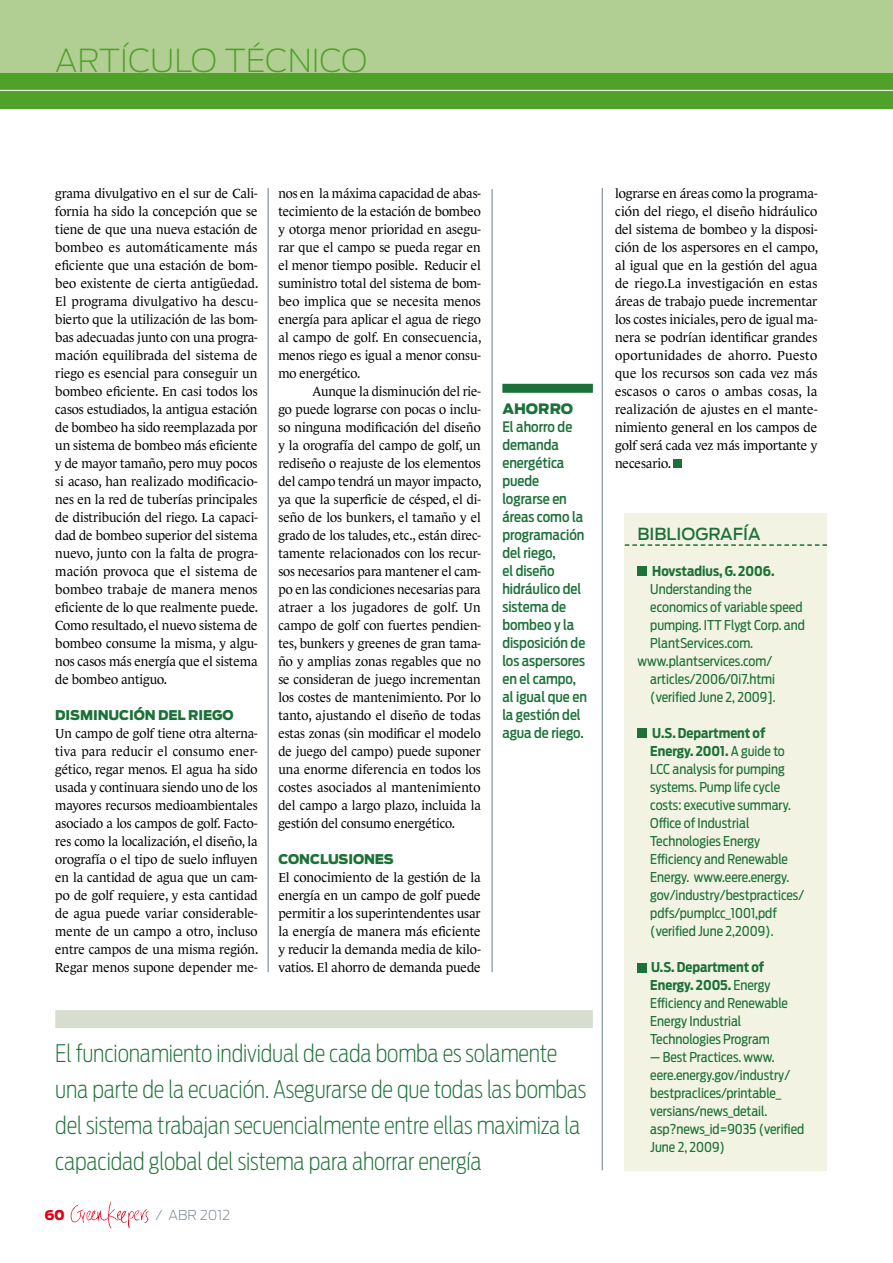
<style>
.page{position:relative;width:893px;height:1263px;background:#fff}
.page>*{position:absolute;margin:0;border:0;box-sizing:border-box;transform-origin:0 0}
.t1{font:200 31.5px "Antenna";color:#50a129}
.t2{font:200 24px/36px "Antenna Cond";letter-spacing:-.005em;color:#1b7137}
.t3{font:500 16.5px "Antenna";color:#1b7137}
.t4{font:500 14.25px/18px "Antenna Cond";color:#1b7137}
.t5{font:900 14.25px "Antenna";color:#1b7137}
.t6{font:13.5px/18px "Antenna Cond";color:#1b7137}
.t7{font:700 13.5px "Antenna Cond";color:#1b7137}
.t8{font:200 13.5px "Antenna";color:#697c86}
.t9{font:900 13.5px "Antenna";color:#e2001a}
.t10{font:13.35px/18px "Le Monde Journal";letter-spacing:-.005em;color:#000;text-align:justify;scale:.96 1}
.t11{font:13.35px/18px "Le Monde Journal";letter-spacing:-.005em;color:#000;text-align:justify}
.t12{font:900 13.35px "Antenna";color:#1b7137}
.s1{font-weight:700}
</style>
<div class="page">
<img style="left:70px;top:1201px;width:79px;height:28px">
<div style="left:0;top:0;width:893px;height:108px;background:#50a129"></div>
<div style="left:0;top:0;width:893px;height:72px;background:#b1ce93"></div>
<hr style="left:0;top:90px;width:893px;height:1px;background:#fff">
<div style="left:674px;top:460px;width:8px;height:8px;background:#1b7137"></div>
<div style="left:502px;top:384px;width:91px;height:9px;background:#1b7137"></div>
<div style="left:625px;top:513px;width:202px;height:657px;background:#f3f3e3"></div>
<svg style="left:625px;top:544px;width:202px;height:2px"></svg>
<div style="left:637px;top:567px;width:10px;height:9px;background:#1b7137"></div>
<div style="left:637px;top:729px;width:10px;height:9px;background:#1b7137"></div>
<div style="left:637px;top:963px;width:10px;height:9px;background:#1b7137"></div>
<div style="left:55px;top:1010px;width:538px;height:18px;background:#d7ded0"></div>
<hr style="left:492px;top:189px;width:1px;height:783px;background:#697c86">
<hr style="left:602px;top:188px;width:1px;height:982px;background:#697c86">
<hr style="left:268px;top:188px;width:1px;height:784px;background:#697c86">
<h1 class="t1" style="left:55px;top:42px;width:231px">ARTÍCULO TÉCNICO</h1>
<p class="t11" style="left:55px;top:184px;width:205px">grama divulgativo en el sur de Cali&shy;fornia ha sido la concepción que se tiene de que una nueva estación de bombeo es automáticamente más eficiente que una estación de bom&shy;beo existente de cierta antigüedad.<br>El programa divulgativo ha descu&shy;bierto que la utilización de las bom&shy;bas adecuadas junto con una progra&shy;mación equilibrada del sistema de riego es esencial para conseguir un bombeo eficiente. En casi todos los casos estudiados, la antigua estación de bombeo ha sido reemplazada por un sistema de bombeo más eficiente y de mayor tamaño, pero muy pocos si acaso, han realizado modificacio&shy;nes en la red de tuberías principales de distribución del riego. La capaci&shy;dad de bombeo superior del sistema nuevo, junto con la falta de progra&shy;mación provoca que el sistema de bombeo trabaje de manera menos eficiente de lo que realmente puede.<br>Como resultado, el nuevo sistema de bombeo consume la misma, y algu&shy;nos casos más energía que el sistema de bombeo antiguo.</p>
<p class="t12" style="left:55px;top:707px;width:21px">DISMINUCIÓN</p>
<p class="t12" style="left:158px;top:707px;width:10px">DEL</p>
<p class="t12" style="left:188px;top:707px;width:10px">RIEGO</p>
<p class="t10" style="left:55px;top:724px;width:213px">Un campo de golf tiene otra alterna&shy;tiva para reducir el consumo ener&shy;gético, regar menos. El agua ha sido usada y continuara siendo uno de los mayores recursos medioambientales asociado a los campos de golf. Facto&shy;res como la localización, el diseño, la orografía o el tipo de suelo influyen en la cantidad de agua que un cam&shy;po de golf requiere, y esta cantidad de agua puede variar considerable&shy;mente de un campo a otro, incluso entre campos de una misma región.<br>Regar menos supone depender me-</p>
<p class="t10" style="left:278px;top:184px;width:213px">nos en la máxima capacidad de abas&shy;tecimiento de la estación de bombeo y otorga menor prioridad en asegu&shy;rar que el campo se pueda regar en el menor tiempo posible. Reducir el suministro total del sistema de bom&shy;beo implica que se necesita menos energía para aplicar el agua de riego al campo de golf. En consecuencia, menos riego es igual a menor consu&shy;mo energético.</p>
<p class="t10" style="left:278px;top:382px;width:213px;text-indent:34px">Aunque la disminución del rie&shy;go puede lograrse con pocas o inclu&shy;so ninguna modificación del diseño y la orografía del campo de golf, un rediseño o reajuste de los elementos del campo tendrá un mayor impacto, ya que la superficie de césped, el di&shy;seño de los bunkers, el tamaño y el grado de los taludes, etc., están direc&shy;tamente relacionados con los recur&shy;sos necesarios para mantener el cam&shy;po en las condiciones necesarias para atraer a los jugadores de golf. Un campo de golf con fuertes pendien&shy;tes, bunkers y greenes de gran tama&shy;ño y amplias zonas regables que no se consideran de juego incrementan los costes de mantenimiento. Por lo tanto, ajustando el diseño de todas estas zonas (sin modificar el modelo de juego del campo) puede suponer una enorme diferencia en todos los costes asociados al mantenimiento del campo a largo plazo, incluida la gestión del consumo energético.</p>
<p class="t12" style="left:278px;top:851px;width:21px">CONCLUSIONES</p>
<p class="t11" style="left:278px;top:868px;width:204px">El conocimiento de la gestión de la energía en un campo de golf puede permitir a los superintendentes usar la energía de manera más eficiente y reducir la demanda media de kilo&shy;vatios. El ahorro de demanda puede</p>
<p class="t5" style="left:502px;top:400px;width:72px">AHORRO</p>
<p class="t4" style="left:502px;top:418px;width:86px">El ahorro de demanda energética puede lograrse en áreas como la programación del riego,<br>el diseño hidráulico del sistema de bombeo y la disposición de los aspersores en el campo, al igual que en la gestión del agua de riego.</p>
<h2 class="t2" style="left:55px;top:1035px;width:533px">El funcionamiento individual de cada bomba es solamente una parte de la ecuación. Asegurarse de que todas las bombas del sistema trabajan secuencialmente entre ellas maximiza la capacidad global del sistema para ahorrar energía</h2>
<p class="t9" style="left:44px;top:1207px;width:22px">60</p>
<p class="t8" style="left:156px;top:1207px;width:76px">/ ABR 2012</p>
<p class="t11" style="left:615px;top:184px;width:204px">lograrse en áreas como la programa&shy;ción del riego, el diseño hidráulico del sistema de bombeo y la disposi&shy;ción de los aspersores en el campo, al igual que en la gestión del agua de riego.La investigación en estas áreas de trabajo puede incrementar los costes iniciales, pero de igual ma&shy;nera se podrían identificar grandes oportunidades de ahorro. Puesto que los recursos son cada vez más escasos o caros o ambas cosas, la realización de ajustes en el mante&shy;nimiento general en los campos de golf será cada vez más importante y necesario.</p>
<p class="t3" style="left:637px;top:524px;width:21px">BIBLI</p>
<p class="t3" style="left:681px;top:524px;width:27px">OGRAF</p>
<p class="t3" style="left:743px;top:524px;width:17px">ÍA</p>
<p class="t7" style="left:652px;top:563px;width:124px">Hovstadius, G. 2006.</p>
<p class="t6" style="left:650px;top:580px;width:103px">Understanding the</p>
<p class="t6" style="left:650px;top:598px;width:154px">economics of variable speed</p>
<p class="t6" style="left:650px;top:616px;width:156px">pumping. ITT Flygt Corp. and</p>
<p class="t6" style="left:650px;top:634px;width:104px">PlantServices.com.</p>
<p class="t6" style="left:637px;top:652px;width:136px">www.plantservices.com/</p>
<p class="t6" style="left:650px;top:670px;width:126px">articles/2006/0i7.htmi</p>
<p class="t6" style="left:650px;top:688px;width:127px">(verified June 2, 2009].</p>
<p class="t6" style="left:650px;top:724px;width:155px"><span class="s1">U.S. Department of<br>Energy. 2001.</span> A guide to<br>LCC analysis for pumping systems. Pump life cycle costs: executive summary.<br>Office of Industrial<br>Technologies Energy<br>Efficiency and Renewable<br>Energy. www.eere.energy. gov/industry/bestpractices/ pdfs/pumplcc_1001,pdf (verified June 2,2009).</p>
<p class="t6" style="left:650px;top:958px;width:139px"><span class="s1">U.S. Department of<br>Energy. 2005.</span> Energy<br>Efficiency and Renewable<br>Energy Industrial<br>Technologies Program</p>
<p class="t6" style="left:650px;top:1048px;width:155px">— Best Practices. www. eere.energy.gov/industry/ bestpraclices/printable_ versians/news_detail. asp?news_id=9035 (verified<br>June 2, 2009)</p>
</div>
